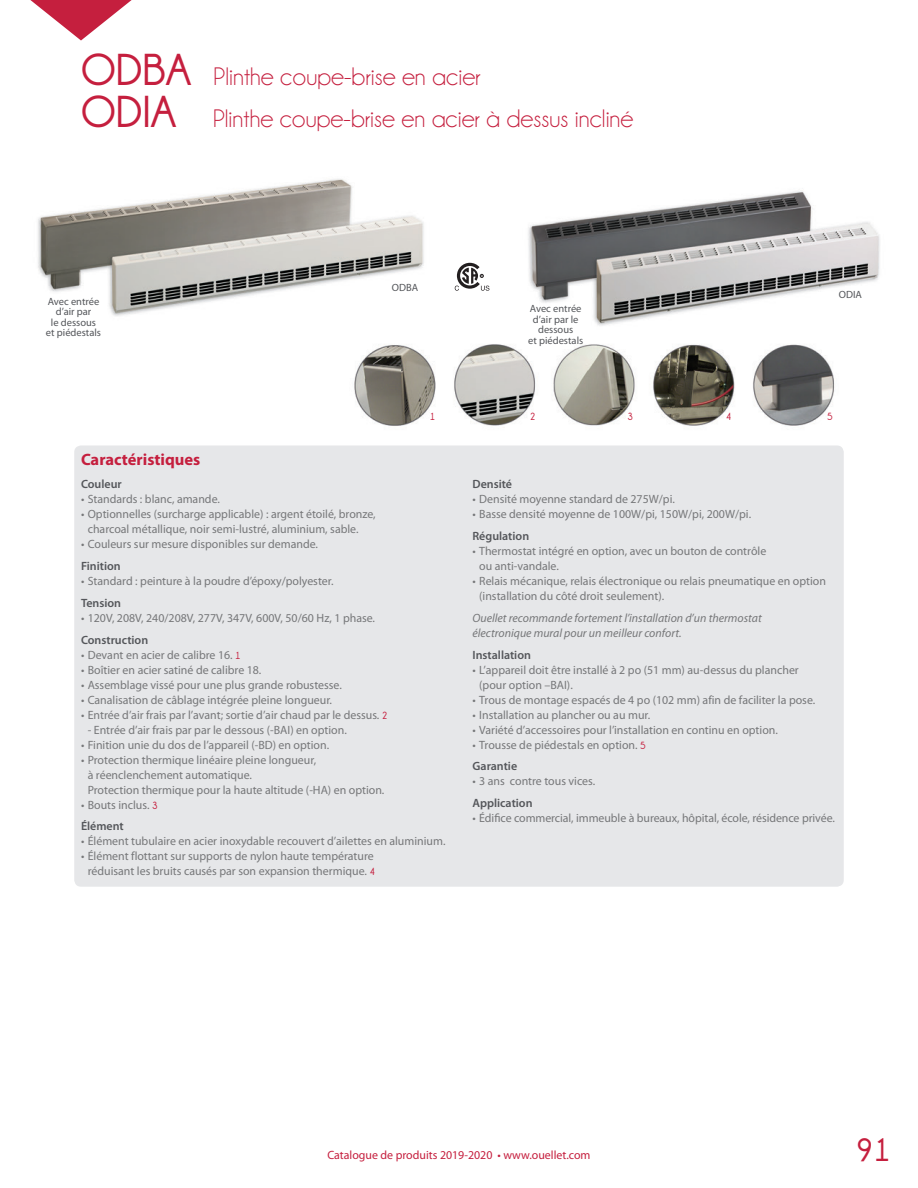
<style>
.page{position:relative;width:918px;height:1188px;background:#fff}
.page>*{position:absolute;margin:0;border:0;box-sizing:border-box;transform-origin:0 0}
.t1{font:700 45px "Champagne&Limousines";color:#c51f3e}
.t2{font:700 33px "Champagne&Limousines";color:#c51f3e}
.t3{font:25.5px "Champagne&Limousines";color:#c51f3e}
.t4{font:700 16.5px "Myriad Pro";color:#c51f3e}
.t5{font:12px/15px "Myriad Pro";color:#767779}
.t6{font:italic 12px/15px "Myriad Pro";color:#767779}
.t7{font:600 12px "Myriad Pro";color:#54565a}
.t8{font:12px "Myriad Pro";color:#c51f3e}
.t9{font:10.5px/10.5px "Myriad Pro";color:#54565a;text-align:center}
.t10{font:700 10.5px "Champagne&Limousines";color:#c51f3e}
.s1{font-family:"Champagne&Limousines";font-weight:700;font-size:10.5px;color:#c51f3e}
.s2{font-weight:600;color:#54565a}
</style>
<div class="page">
<img style="left:38px;top:40px;width:842px;height:406px">
<div style="left:74px;top:446px;width:770px;height:441px;background:#e6e7e9;border-radius:7px"></div>
<svg style="left:30px;top:0;width:102px;height:40px"></svg>
<svg style="left:455px;top:263px;width:34px;height:28px"></svg>
<h1 class="t1" style="left:81px;top:45px;width:112px">ODBA</h1>
<h1 class="t1" style="left:81px;top:87px;width:97px">ODIA</h1>
<h3 class="t3" style="left:214px;top:62px;width:268px">Plinthe coupe-brise en acier</h3>
<h3 class="t3" style="left:213px;top:104px;width:422px">Plinthe coupe-brise en acier à dessus incliné</h3>
<p class="t9" style="left:392px;top:283px;width:28px">ODBA</p>
<p class="t9" style="left:46px;top:296px;width:57px">Avec entrée d’air par<br>le dessous et piédestals</p>
<p class="t9" style="left:528px;top:304px;width:57px">Avec entrée d’air par le dessous<br>et piédestals</p>
<p class="t9" style="left:839px;top:290px;width:25px">ODIA</p>
<h3 class="t4" style="left:81px;top:450px;width:121px">Caractéristiques</h3>
<p class="t10" style="left:430px;top:411px;width:7px">1</p>
<p class="t10" style="left:530px;top:411px;width:7px">2</p>
<p class="t10" style="left:627px;top:411px;width:7px">3</p>
<p class="t10" style="left:726px;top:411px;width:7px">4</p>
<p class="t10" style="left:827px;top:411px;width:7px">5</p>
<p class="t7" style="left:81px;top:478px;width:42px">Couleur</p>
<p class="t5" style="left:81px;top:492px;width:140px">• Standards : blanc, amande.</p>
<p class="t5" style="left:88px;top:507px;width:290px;text-indent:-7px">• Optionnelles (surcharge applicable) : argent étoilé, bronze, charcoal métallique, noir semi-lustré, aluminium, sable.</p>
<p class="t5" style="left:81px;top:537px;width:239px">• Couleurs sur mesure disponibles sur demande.</p>
<p class="t7" style="left:81px;top:559px;width:41px">Finition</p>
<p class="t5" style="left:81px;top:574px;width:254px">• Standard : peinture à la poudre d’époxy/polyester.</p>
<p class="t7" style="left:81px;top:596px;width:42px">Tension</p>
<p class="t5" style="left:81px;top:610px;width:296px">• 120V, 208V, 240/208V, 277V, 347V, 600V, 50/60 Hz, 1 phase.</p>
<p class="t7" style="left:81px;top:633px;width:69px">Construction</p>
<p class="t5" style="left:81px;top:647px;width:161px">• Devant en acier de calibre 16. <span class="s1">1</span></p>
<p class="t5" style="left:81px;top:662px;width:182px">• Boîtier en acier satiné de calibre 18.</p>
<p class="t5" style="left:81px;top:677px;width:262px">• Assemblage vissé pour une plus grande robustesse.</p>
<p class="t5" style="left:81px;top:692px;width:253px">• Canalisation de câblage intégrée pleine longueur.</p>
<p class="t5" style="left:81px;top:707px;width:308px">• Entrée d’air frais par l’avant; sortie d’air chaud par le dessus. <span class="s1">2</span></p>
<p class="t5" style="left:88px;top:722px;width:261px">- Entrée d’air frais par par le dessous (-BAI) en option.</p>
<p class="t5" style="left:81px;top:737px;width:250px">• Finition unie du dos de l’appareil (-BD) en option.</p>
<p class="t5" style="left:88px;top:752px;width:298px;text-indent:-7px">• Protection thermique linéaire pleine longueur,<br>à réenclenchement automatique.<br>Protection thermique pour la haute altitude (-HA) en option.</p>
<p class="t5" style="left:81px;top:794px;width:78px;line-height:21.8px">• Bouts inclus. <span class="s1">3<br></span><span class="s2">Élément</span></p>
<p class="t5" style="left:81px;top:834px;width:366px">• Élément tubulaire en acier inoxydable recouvert d’ailettes en aluminium.</p>
<p class="t5" style="left:81px;top:849px;width:296px;text-align:center">• Élément flottant sur supports de nylon haute température réduisant les bruits causés par son expansion thermique. <span class="s1">4</span></p>
<p class="t7" style="left:472px;top:478px;width:41px">Densité</p>
<p class="t5" style="left:472px;top:492px;width:204px">• Densité moyenne standard de 275W/pi.</p>
<p class="t5" style="left:472px;top:507px;width:280px">• Basse densité moyenne de 100W/pi, 150W/pi, 200W/pi.</p>
<p class="t7" style="left:472px;top:529px;width:58px">Régulation</p>
<p class="t5" style="left:479px;top:544px;width:289px;text-indent:-7px">• Thermostat intégré en option, avec un bouton de contrôle ou anti-vandale.</p>
<p class="t5" style="left:479px;top:574px;width:348px;text-indent:-7px">• Relais mécanique, relais électronique ou relais pneumatique en option (installation du côté droit seulement).</p>
<p class="t6" style="left:472px;top:611px;width:291px">Ouellet recommande fortement l’installation d’un thermostat électronique mural pour un meilleur confort.</p>
<p class="t7" style="left:472px;top:648px;width:60px">Installation</p>
<p class="t5" style="left:479px;top:662px;width:321px;text-indent:-7px">• L’appareil doit être installé à 2 po (51 mm) au-dessus du plancher (pour option –BAI).</p>
<p class="t5" style="left:472px;top:692px;width:344px">• Trous de montage espacés de 4 po (102 mm) afin de faciliter la pose.</p>
<p class="t5" style="left:472px;top:707px;width:179px">• Installation au plancher ou au mur.</p>
<p class="t5" style="left:472px;top:722px;width:307px">• Variété d’accessoires pour l’installation en continu en option.</p>
<p class="t5" style="left:472px;top:734px;width:175px;line-height:21.8px">• Trousse de piédestals en option. <span class="s1">5<br></span><span class="s2">Garantie</span></p>
<p class="t5" style="left:472px;top:774px;width:124px">• 3 ans contre tous vices.</p>
<p class="t7" style="left:472px;top:796px;width:62px">Application</p>
<p class="t5" style="left:472px;top:811px;width:364px">• Édifice commercial, immeuble à bureaux, hôpital, école, résidence privée.</p>
<p class="t8" style="left:328px;top:1148px;width:264px">Catalogue de produits 2019-2020 • www.ouellet.com</p>
<h2 class="t2" style="left:856px;top:1131px;width:37px">91</h2>
</div>
